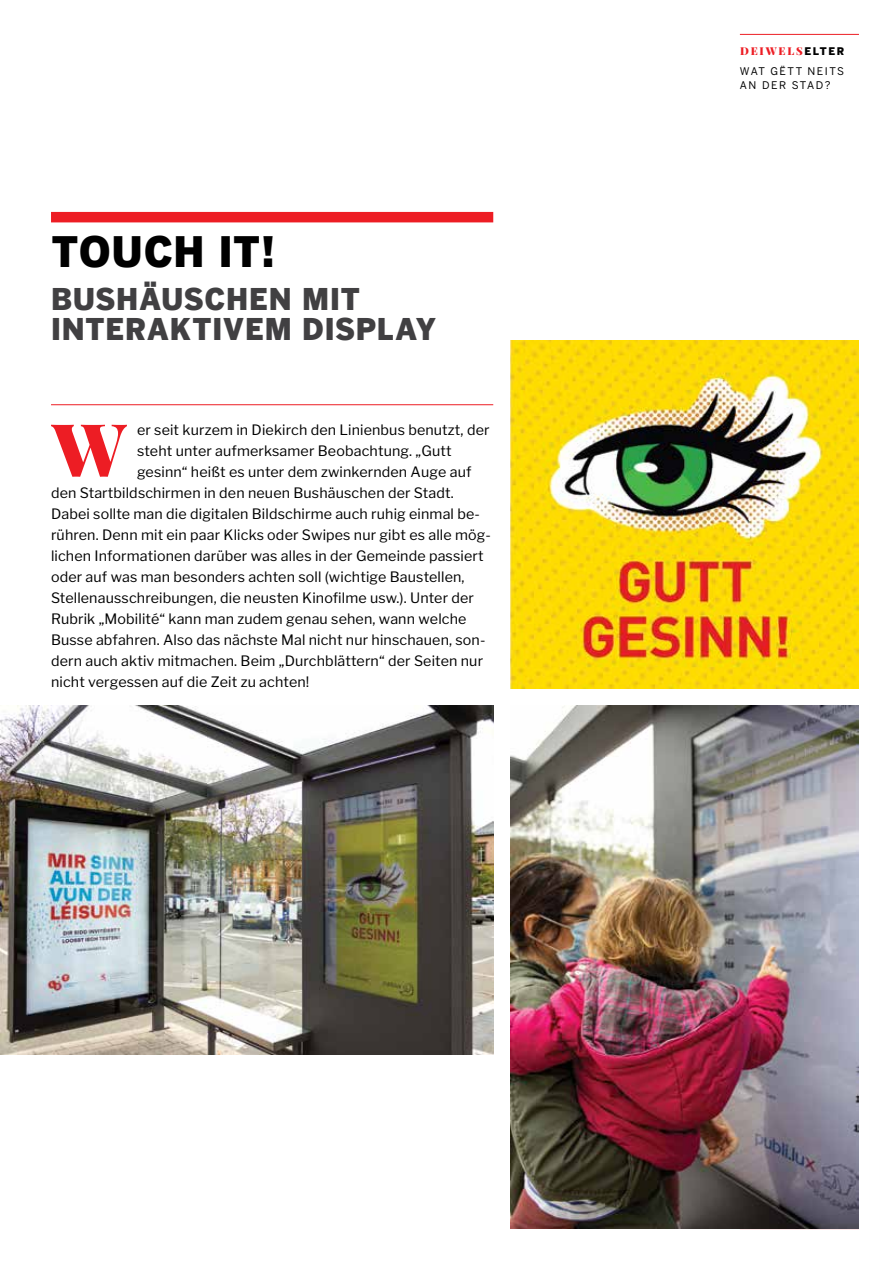
<style>
.page{position:relative;width:893px;height:1263px;background:#fff}
.page>*{position:absolute;margin:0;border:0;box-sizing:border-box;transform-origin:0 0}
.t1{font:900 73.5px "Playfair Display";color:#ed1d24}
.t2{font:900 42px "Benton Gothic";letter-spacing:.015em;color:#000}
.t3{font:900 30px/30px "Benton Gothic";letter-spacing:.025em;color:#414042}
.t4{font:14.25px "Libre Franklin";letter-spacing:.01em;color:#000}
.t5{font:900 10.8px "Playfair Display";letter-spacing:.17em;color:#ed1d24}
.t6{font:10.5px/13.5px "Benton Sans";letter-spacing:.15em;color:#000}
.s1{font-family:"Benton Sans";font-size:10.5px;color:#000}
</style>
<div class="page">
<hr style="left:740px;top:34px;width:119px;height:1px;background:#ed1d24">
<img style="left:510px;top:340px;width:349px;height:349px">
<img style="left:0;top:706px;width:493px;height:348px">
<img style="left:510px;top:706px;width:349px;height:523px">
<div style="left:51px;top:212px;width:442px;height:10px;background:#ed1d24"></div>
<hr style="left:51px;top:404px;width:442px;height:1px;background:#ed1d24">
<h2 class="t2" style="left:51px;top:233px;width:226px">TOUCH IT!</h2>
<h3 class="t3" style="left:51px;top:286px;width:387px">BUSHÄUSCHEN MIT<br>INTERAKTIVEM DISPLAY</h3>
<h1 class="t1" style="left:52px;top:391px;width:76px">W</h1>
<p class="t4" style="left:137px;top:421px;width:354px">er seit kurzem in Diekirch den Linienbus benutzt, der</p>
<p class="t4" style="left:137px;top:442px;width:316px">steht unter aufmerksamer Beobachtung. „Gutt</p>
<p class="t4" style="left:137px;top:463px;width:336px">gesinn“ heißt es unter dem zwinkernden Auge auf</p>
<p class="t4" style="left:51px;top:484px;width:404px">den Startbildschirmen in den neuen Bushäuschen der Stadt.</p>
<p class="t4" style="left:51px;top:505px;width:430px">Dabei sollte man die digitalen Bildschirme auch ruhig einmal be-</p>
<p class="t4" style="left:51px;top:526px;width:441px">rühren. Denn mit ein paar Klicks oder Swipes nur gibt es alle mög-</p>
<p class="t4" style="left:51px;top:547px;width:434px">lichen Informationen darüber was alles in der Gemeinde passiert</p>
<p class="t4" style="left:51px;top:568px;width:415px">oder auf was man besonders achten soll (wichtige Baustellen,</p>
<p class="t4" style="left:51px;top:589px;width:424px">Stellenausschreibungen, die neusten Kinofilme usw.). Unter der</p>
<p class="t4" style="left:51px;top:610px;width:417px">Rubrik „Mobilité“ kann man zudem genau sehen, wann welche</p>
<p class="t4" style="left:51px;top:631px;width:436px">Busse abfahren. Also das nächste Mal nicht nur hinschauen, son-</p>
<p class="t4" style="left:51px;top:652px;width:434px">dern auch aktiv mitmachen. Beim „Durchblättern“ der Seiten nur</p>
<p class="t4" style="left:51px;top:673px;width:260px">nicht vergessen auf die Zeit zu achten!</p>
<p class="t5" style="left:740px;top:42px;width:106px">DEIWELS<span class="s1">ELTER</span></p>
<p class="t6" style="left:740px;top:65px;width:106px">WAT GËTT NEITS<br>AN DER STAD?</p>
</div>
